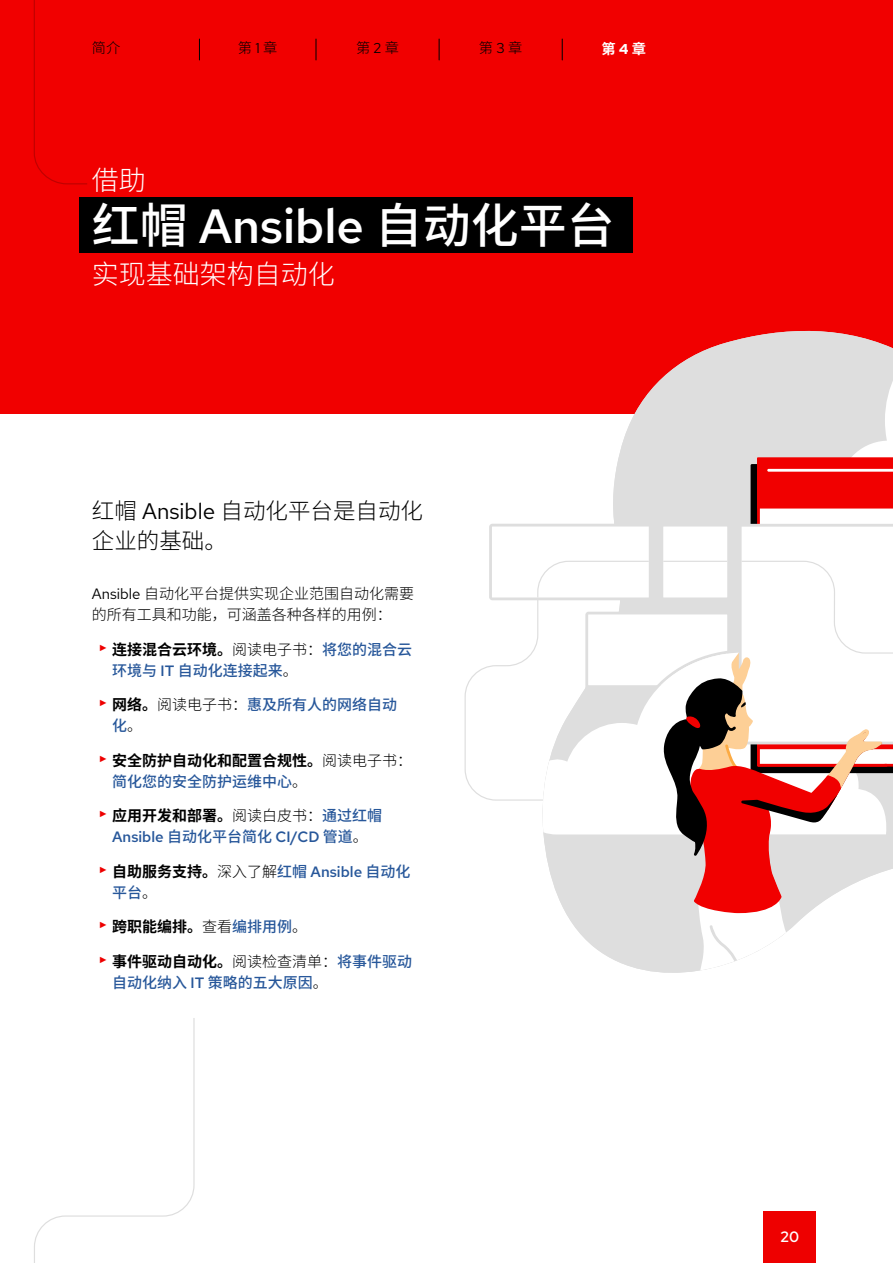
<style>
.page{position:relative;width:893px;height:1263px;background:#fff}
.page>*{position:absolute;margin:0;border:0;box-sizing:border-box;transform-origin:0 0}
.t1{font:500 48px "Noto Sans SC";color:#fff}
.t2{font:300 27px "Noto Sans SC";color:#fff}
.t3{font:300 22.5px/30px "Noto Sans SC";color:#000}
.t4{font:700 15px/21px "Noto Sans SC";color:#000}
.t5{font:500 15px/21px "Noto Sans SC";color:#27579a}
.t6{font:300 15px/21px "Noto Sans SC";color:#000}
.t7{font:500 15px "Red Hat Text";color:#27579a}
.t8{font:500 15px "Red Hat Text";color:#fff}
.t9{font:300 14.25px "Noto Sans SC";color:#000}
.t10{font:700 14.25px "Noto Sans SC";color:#fff}
.s1{font-family:"Red Hat Text";font-weight:400}
.s2{font-family:"Red Hat Text"}
.s3{font-weight:700;color:#000}
.s4{font-weight:300;color:#000}
.s5{font-weight:300}
.s6{font-weight:500;color:#27579a}
.s7{font-family:"Noto Sans SC"}
.s8{font-family:"Noto Sans SC";font-weight:300;color:#000}
.s9{font-family:"Red Hat Text";font-weight:500;color:#27579a}
</style>
<div class="page">
<div style="left:763px;top:1211px;width:53px;height:52px;background:#e00"></div>
<div style="left:0;top:0;width:893px;height:413px;background:#f10000"></div>
<svg style="left:464px;top:330px;width:429px;height:643px"></svg>
<svg style="left:33px;top:0;width:54px;height:185px"></svg>
<svg style="left:34px;top:1018px;width:161px;height:245px"></svg>
<svg style="left:199px;top:39px;width:1px;height:21px"></svg>
<svg style="left:316px;top:39px;width:1px;height:21px"></svg>
<svg style="left:439px;top:39px;width:1px;height:21px"></svg>
<svg style="left:562px;top:39px;width:1px;height:21px"></svg>
<div style="left:79px;top:197px;width:553px;height:56px;background:#000"></div>
<p class="t9" style="left:92px;top:40px;width:30px">简介</p>
<p class="t9" style="left:238px;top:40px;width:41px">第 <span class="s1">1</span> 章</p>
<p class="t9" style="left:356px;top:40px;width:44px">第 <span class="s1">2</span> 章</p>
<p class="t9" style="left:479px;top:40px;width:45px">第 <span class="s1">3</span> 章</p>
<p class="t10" style="left:601px;top:40px;width:46px">第 <span class="s2">4</span> 章</p>
<h2 class="t2" style="left:92px;top:164px;width:55px">借助</h2>
<h1 class="t1" style="left:92px;top:198px;width:525px">红帽 <span class="s2">Ansible</span> 自动化平台</h1>
<h2 class="t2" style="left:92px;top:259px;width:244px">实现基础架构自动化</h2>
<h3 class="t3" style="left:92px;top:496px;width:333px">红帽 <span class="s1">Ansible</span> 自动化平台是自动化企业的基础。</h3>
<p class="t6" style="left:92px;top:584px;width:324px"><span class="s1">Ansible</span> 自动化平台提供实现企业范围自动化需要的所有工具和功能，可涵盖各种各样的用例：</p>
<p class="t5" style="left:112px;top:639px;width:301px;text-indent:-14px"><sup>►</sup> <span class="s3">连接混合云环境。</span><span class="s4">阅读电子书：</span>将您的混合云环境与 <span class="s2">IT</span> 自动化连接起来<span class="s4">。</span></p>
<p class="t5" style="left:112px;top:695px;width:286px;text-indent:-14px"><sup>►</sup> <span class="s3">网络。</span><span class="s4">阅读电子书：</span>惠及所有人的网络自动化<span class="s4">。</span></p>
<p class="t4" style="left:112px;top:750px;width:301px;text-indent:-14px"><sup>►</sup> 安全防护自动化和配置合规性。<span class="s5">阅读电子书：</span><span class="s6">简化您的安全防护运维中心</span><span class="s5">。</span></p>
<p class="t4" style="left:99px;top:806px;width:285px"><sup>►</sup> 应用开发和部署。<span class="s5">阅读白皮书：</span><span class="s6">通过红帽</span></p>
<p class="t7" style="left:112px;top:827px;width:257px">Ansible <span class="s7">自动化平台简化</span> CI/CD <span class="s7">管道</span><span class="s8">。</span></p>
<p class="t4" style="left:112px;top:861px;width:300px;text-indent:-14px"><sup>►</sup> 自助服务支持。<span class="s5">深入了解</span><span class="s6">红帽</span> <span class="s9">Ansible</span> <span class="s6">自动化平台</span><span class="s5">。</span></p>
<p class="t4" style="left:99px;top:917px;width:210px"><sup>►</sup> 跨职能编排。<span class="s5">查看</span><span class="s6">编排用例</span><span class="s5">。</span></p>
<p class="t5" style="left:112px;top:951px;width:301px;text-indent:-14px"><sup>►</sup> <span class="s3">事件驱动自动化。</span><span class="s4">阅读检查清单：</span>将事件驱动自动化纳入 <span class="s2">IT</span> 策略的五大原因<span class="s4">。</span></p>
<p class="t8" style="left:780px;top:1227px;width:20px">20</p>
</div>
